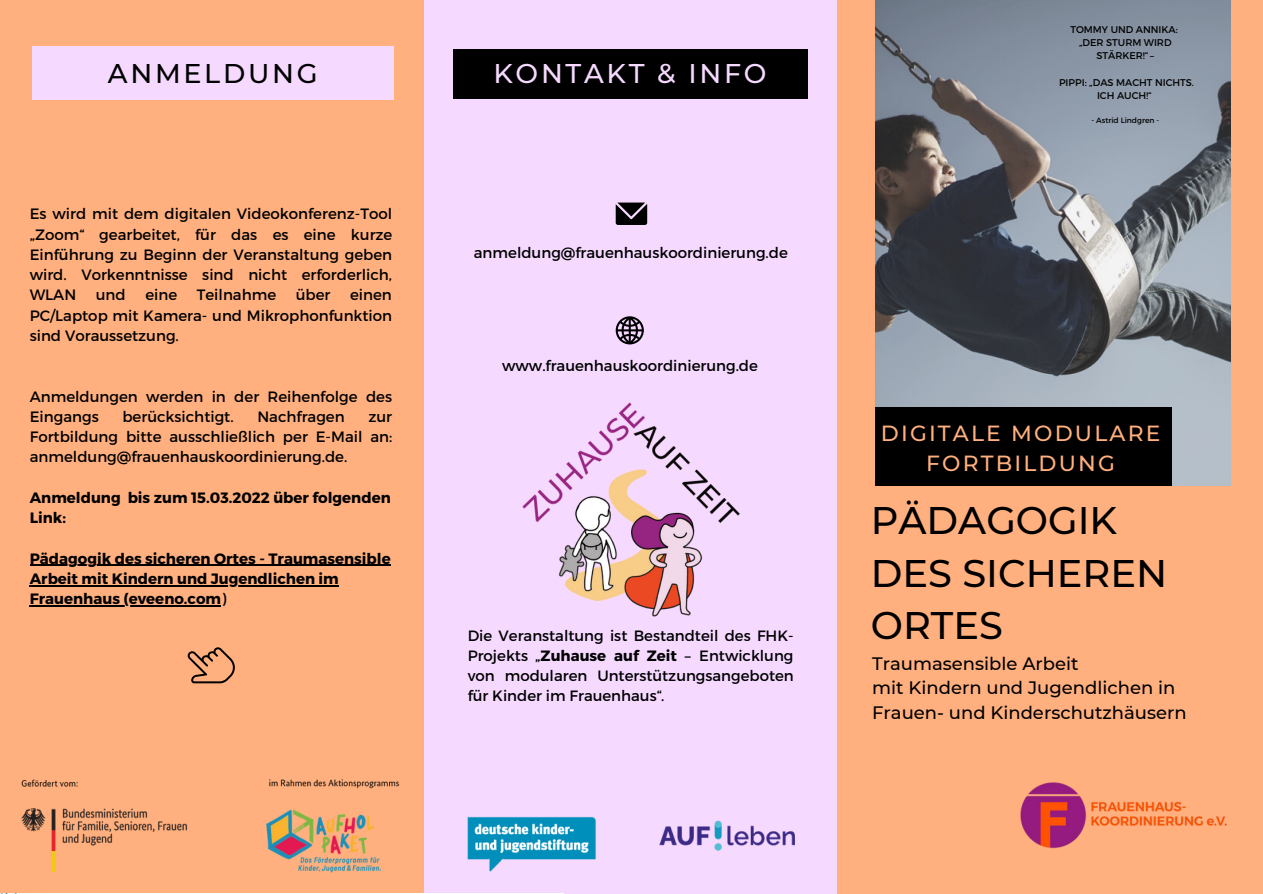
<style>
.page{position:relative;width:1263px;height:894px;background:#fff}
.page>*{position:absolute;margin:0;border:0;box-sizing:border-box;transform-origin:0 0}
.t1{font:500 38.4px/52.8px "Montserrat";color:#000}
.t2{font:500 27px "Montserrat";letter-spacing:.1em;color:#f6d9ff}
.t3{font:500 27px "Montserrat";letter-spacing:.1em;color:#000}
.t4{font:500 21.9px/30px "Montserrat";letter-spacing:.1em;color:#ffb07e;text-align:center}
.t5{font:500 18px/24.8px "Montserrat";color:#000}
.t6{font:15px/20.2px "Montserrat";color:#000;text-align:justify}
.t7{font:700 15px/20.2px "Montserrat";color:#000}
.t8{font:9.75px/13.4px "Montserrat";color:#000;text-align:center}
.t9{font:7.65px "Montserrat";color:#000}
.s1{font-weight:400}
.s2{font-weight:700}
</style>
<div class="page">
<div style="left:0;top:0;width:1263px;height:893px;background:#ffb07e"></div>
<img style="left:875px;top:0;width:355px;height:485px">
<div style="left:425px;top:0;width:412px;height:893px;background:#f6d9ff"></div>
<div style="left:453px;top:49px;width:354px;height:50px;background:#000"></div>
<svg style="left:616px;top:202px;width:31px;height:23px"></svg>
<svg style="left:616px;top:316px;width:28px;height:28px"></svg>
<div style="left:32px;top:46px;width:361px;height:53px;background:#f6d9ff"></div>
<img style="left:22px;top:778px;width:772px;height:102px">
<hr style="left:30px;top:564px;width:361px;height:2px;background:#000">
<hr style="left:30px;top:585px;width:309px;height:1px;background:#000">
<hr style="left:30px;top:605px;width:191px;height:1px;background:#000">
<div style="left:875px;top:408px;width:297px;height:77px;background:#000"></div>
<svg style="left:188px;top:647px;width:47px;height:36px"></svg>
<img style="left:1020px;top:782px;width:207px;height:67px">
<img style="left:523px;top:402px;width:217px;height:214px">
<p class="t3" style="left:108px;top:57px;width:211px">ANMELDUNG</p>
<p class="t2" style="left:493px;top:56px;width:275px">KONTAKT &amp; INFO</p>
<p class="t6" style="left:30px;top:203px;width:364px">Es wird mit dem digitalen Videokonferenz-Tool „Zoom“ gearbeitet, für das es eine kurze Einführung zu Beginn der Veranstaltung geben wird. Vorkenntnisse sind nicht erforderlich, WLAN</p>
<p class="t6" style="left:30px;top:284px;width:364px;text-indent:320px">einen PC/Laptop mit Kamera- und Mikrophonfunktion sind Voraussetzung.</p>
<p class="t6" style="left:96px;top:284px;width:31px">und</p>
<p class="t6" style="left:145px;top:284px;width:33px">eine</p>
<p class="t6" style="left:197px;top:284px;width:81px">Teilnahme</p>
<p class="t6" style="left:296px;top:284px;width:36px">über</p>
<p class="t6" style="left:30px;top:385px;width:364px">Anmeldungen werden in der Reihenfolge des<br>Eingangs</p>
<p class="t6" style="left:122px;top:405px;width:113px">berücksichtigt.</p>
<p class="t6" style="left:257px;top:405px;width:89px">Nachfragen</p>
<p class="t6" style="left:30px;top:405px;width:364px;text-indent:339px">zur Fortbildung bitte ausschließlich per E-Mail an: anmeldung@frauenhauskoordinierung.de.</p>
<p class="t7" style="left:30px;top:486px;width:363px">Anmeldung bis zum 15.03.2022 über folgenden<br>Link:</p>
<p class="t7" style="left:30px;top:547px;width:362px">Pädagogik des sicheren Ortes - Traumasensible<br>Arbeit mit Kindern und Jugendlichen im<br>Frauenhaus (eveeno.com<span class="s1">)</span></p>
<p class="t6" style="left:474px;top:241px;width:315px">anmeldung@frauenhauskoordinierung.de</p>
<p class="t6" style="left:502px;top:355px;width:257px">www.frauenhauskoordinierung.de</p>
<p class="t6" style="left:468px;top:624px;width:328px">Die Veranstaltung ist Bestandteil des FHK-Projekts „<span class="s2">Zuhause auf Zeit</span> – Entwicklung von modularen Unterstützungsangeboten für Kinder im Frauenhaus“.</p>
<p class="t8" style="left:1070px;top:22px;width:109px">TOMMY UND ANNIKA:</p>
<p class="t8" style="left:1079px;top:35px;width:94px">„DER STURM WIRD<br>STÄRKER!“ –</p>
<p class="t8" style="left:1059px;top:75px;width:136px">PIPPI: „DAS MACHT NICHTS.<br>ICH AUCH!“</p>
<p class="t9" style="left:1091px;top:116px;width:69px">- Astrid Lindgren -</p>
<p class="t4" style="left:881px;top:418px;width:281px">DIGITALE MODULARE<br>FORTBILDUNG</p>
<p class="t1" style="left:871px;top:493px;width:248px">PÄDAGOGIK</p>
<p class="t1" style="left:871px;top:546px;width:298px">DES SICHEREN<br>ORTES</p>
<p class="t5" style="left:872px;top:650px;width:208px">Traumasensible Arbeit</p>
<p class="t5" style="left:872px;top:675px;width:316px">mit Kindern und Jugendlichen in<br>Frauen- und Kinderschutzhäusern</p>
</div>
